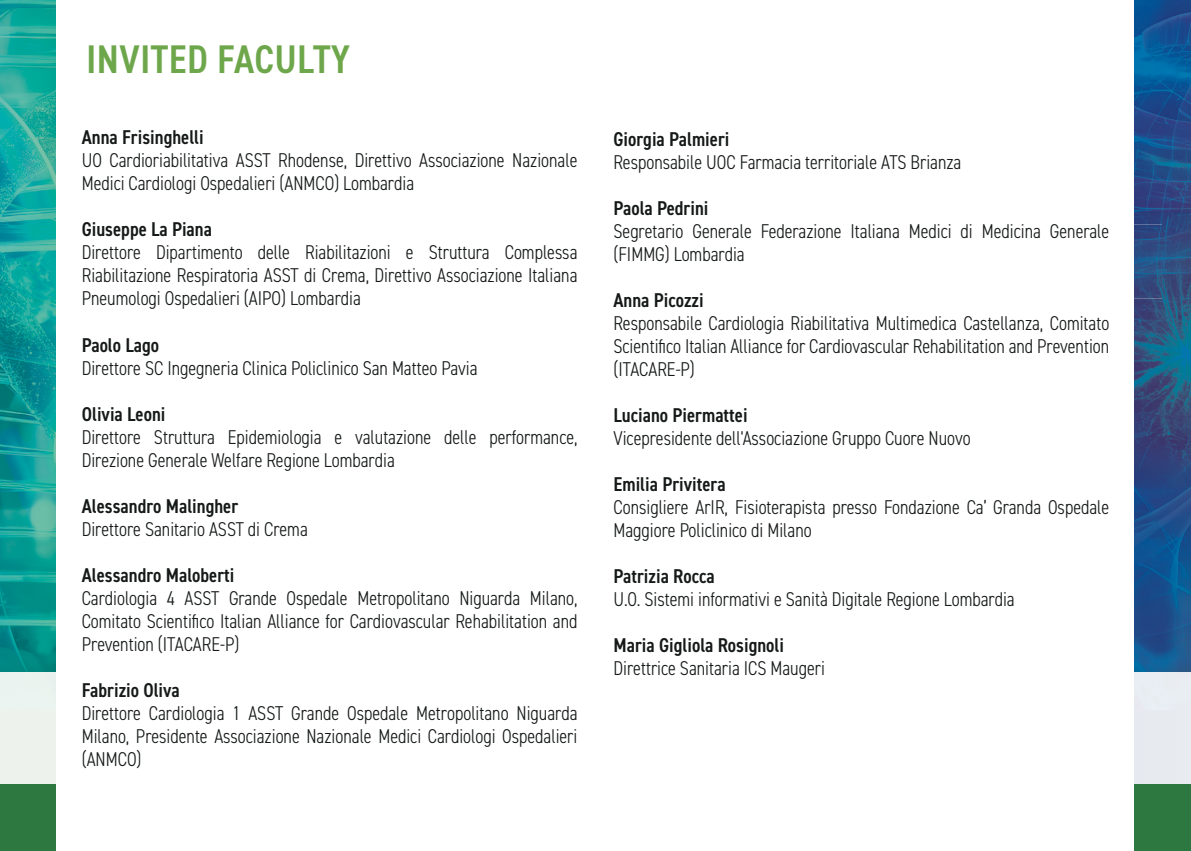
<style>
.page{position:relative;width:1191px;height:851px;background:#fff}
.page>*{position:absolute;margin:0;border:0;box-sizing:border-box;transform-origin:0 0}
.t1{font:600 condensed 40px "DIN2014";letter-spacing:.01em;color:#6ea74b}
.t2{font:300 condensed 20px/23px "DIN2014";color:#151918}
.t3{font:600 condensed 20px "DIN2014";color:#151918}
</style>
<div class="page">
<img style="left:1134px;top:0;width:57px;height:709px">
<div style="left:435px;top:709px;width:756px;height:75px;background:#e7eaef"></div>
<div style="left:310px;top:784px;width:881px;height:66px;background:#2d7741"></div>
<img style="left:0;top:0;width:56px;height:652px">
<img style="left:0;top:652px;width:56px;height:20px">
<div style="left:0;top:709px;width:56px;height:75px;background:#edf2ed"></div>
<div style="left:0;top:784px;width:355px;height:66px;background:#2d7741"></div>
<img style="left:1134px;top:224px;width:28px;height:74px">
<div style="left:57px;top:0;width:1077px;height:850px;background:#fff"></div>
<h1 class="t1" style="left:86px;top:33px;width:266px">INVITED FACULTY</h1>
<p class="t3" style="left:82px;top:124px;width:124px">Anna Frisinghelli</p>
<p class="t2" style="left:82px;top:149px;width:497px">UO Cardioriabilitativa ASST Rhodense, Direttivo Associazione Nazionale<br>Medici Cardiologi Ospedalieri (ANMCO) Lombardia</p>
<p class="t3" style="left:82px;top:216px;width:132px">Giuseppe La Piana</p>
<p class="t2" style="left:82px;top:241px;width:497px;text-align:justify">Direttore Dipartimento delle Riabilitazioni e Struttura Complessa Riabilitazione Respiratoria ASST di Crema, Direttivo Associazione Italiana Pneumologi Ospedalieri (AIPO) Lombardia</p>
<p class="t3" style="left:82px;top:331px;width:79px">Paolo Lago</p>
<p class="t2" style="left:82px;top:356px;width:397px">Direttore SC Ingegneria Clinica Policlinico San Matteo Pavia</p>
<p class="t3" style="left:82px;top:400px;width:85px">Olivia Leoni</p>
<p class="t2" style="left:82px;top:425px;width:497px">Direttore Struttura Epidemiologia e valutazione delle performance,<br>Direzione Generale Welfare Regione Lombardia</p>
<p class="t3" style="left:82px;top:492px;width:158px">Alessandro Malingher</p>
<p class="t2" style="left:82px;top:517px;width:228px">Direttore Sanitario ASST di Crema</p>
<p class="t3" style="left:82px;top:561px;width:154px">Alessandro Maloberti</p>
<p class="t2" style="left:82px;top:586px;width:497px;text-align:justify">Cardiologia 4 ASST Grande Ospedale Metropolitano Niguarda Milano, Comitato Scientifico Italian Alliance for Cardiovascular Rehabilitation and Prevention (ITACARE-P)</p>
<p class="t3" style="left:82px;top:676px;width:100px">Fabrizio Oliva</p>
<p class="t2" style="left:82px;top:701px;width:497px;text-align:justify">Direttore Cardiologia 1 ASST Grande Ospedale Metropolitano Niguarda Milano, Presidente Associazione Nazionale Medici Cardiologi Ospedalieri (ANMCO)</p>
<p class="t3" style="left:613px;top:125px;width:117px">Giorgia Palmieri</p>
<p class="t2" style="left:613px;top:150px;width:349px">Responsabile UOC Farmacia territoriale ATS Brianza</p>
<p class="t3" style="left:613px;top:194px;width:97px">Paola Pedrini</p>
<p class="t2" style="left:613px;top:219px;width:497px">Segretario Generale Federazione Italiana Medici di Medicina Generale (FIMMG) Lombardia</p>
<p class="t3" style="left:613px;top:286px;width:92px">Anna Picozzi</p>
<p class="t2" style="left:613px;top:311px;width:497px;text-align:justify">Responsabile Cardiologia Riabilitativa Multimedica Castellanza, Comitato Scientifico Italian Alliance for Cardiovascular Rehabilitation and Prevention (ITACARE-P)</p>
<p class="t3" style="left:613px;top:401px;width:136px">Luciano Piermattei</p>
<p class="t2" style="left:613px;top:426px;width:359px">Vicepresidente dell'Associazione Gruppo Cuore Nuovo</p>
<p class="t3" style="left:613px;top:470px;width:114px">Emilia Privitera</p>
<p class="t2" style="left:613px;top:495px;width:497px">Consigliere ArIR, Fisioterapista presso Fondazione Ca’ Granda Ospedale<br>Maggiore Policlinico di Milano</p>
<p class="t3" style="left:613px;top:562px;width:103px">Patrizia Rocca</p>
<p class="t2" style="left:613px;top:587px;width:403px">U.O. Sistemi informativi e Sanità Digitale Regione Lombardia</p>
<p class="t3" style="left:613px;top:631px;width:172px">Maria Gigliola Rosignoli</p>
<p class="t2" style="left:613px;top:656px;width:213px">Direttrice Sanitaria ICS Maugeri</p>
</div>
